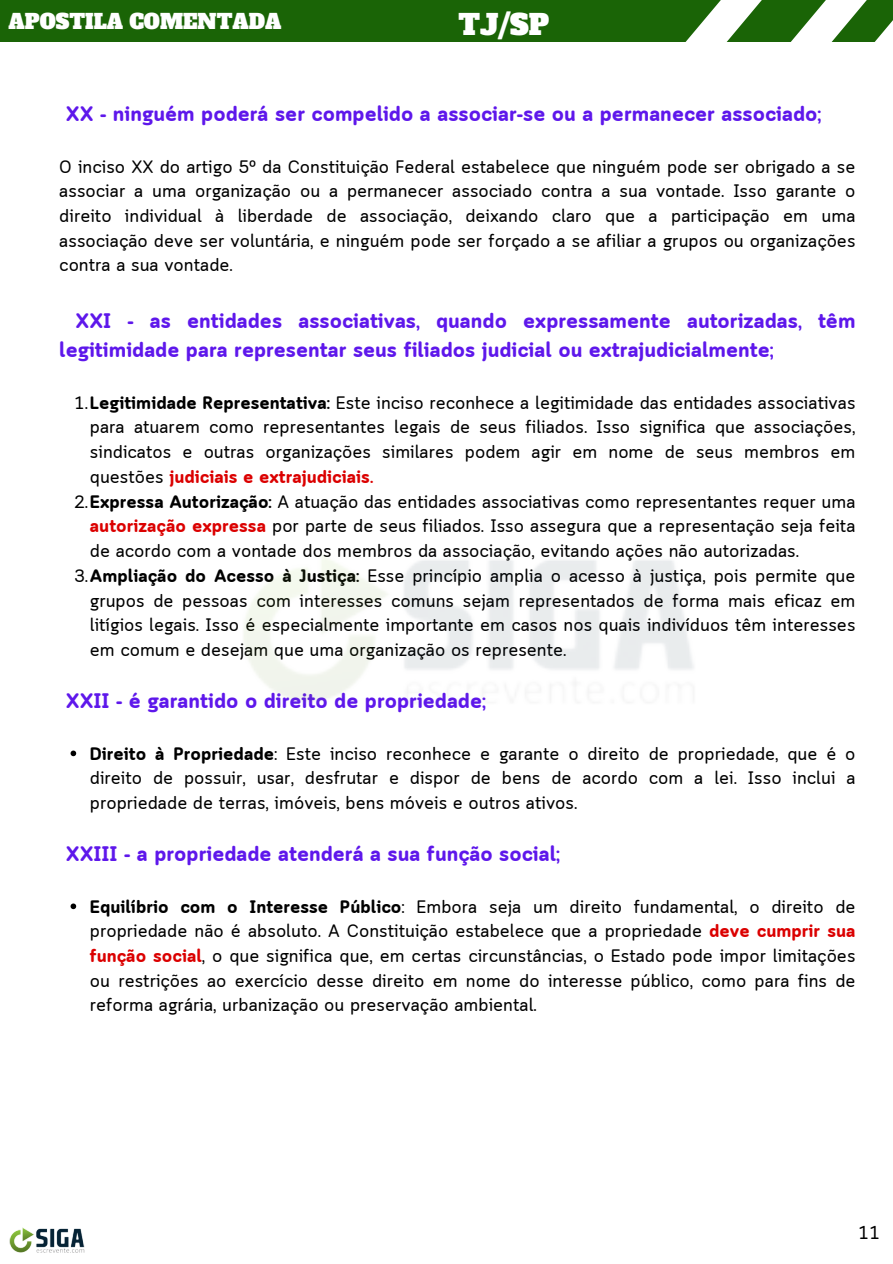
<style>
.page{position:relative;width:893px;height:1264px;background:#fff}
.page>*{position:absolute;margin:0;border:0;box-sizing:border-box;transform-origin:0 0}
.t1{font:27.75px "Alfa Slab One";color:#fff}
.t2{font:700 21px/29.2px "Cloud Soft";color:#5e17eb}
.t3{font:20.25px "Alfa Slab One";color:#fff}
.t4{font:18.75px "Cloud Soft";color:#000}
.t5{font:18px/24.8px "Cloud Soft";color:#000;text-align:justify}
.s1{font-weight:700}
.s2{font-weight:700;color:#db0000}
</style>
<div class="page">
<svg style="left:71px;top:750px;width:5px;height:6px"></svg>
<svg style="left:71px;top:903px;width:5px;height:6px"></svg>
<svg style="left:0;top:0;width:892px;height:42px;background:#2f721d"></svg>
<img style="left:9px;top:1227px;width:76px;height:26px">
<p class="t3" style="left:9px;top:8px;width:274px">APOSTILA COMENTADA</p>
<p class="t1" style="left:458px;top:6px;width:92px">TJ/SP</p>
<p class="t2" style="left:66px;top:101px;width:757px">XX - ninguém poderá ser compelido a associar-se ou a permanecer associado;</p>
<p class="t5" style="left:59px;top:155px;width:797px">O inciso XX do artigo 5º da Constituição Federal estabelece que ninguém pode ser obrigado a se associar a uma organização ou a permanecer associado contra a sua vontade. Isso garante o direito individual à liberdade de associação, deixando claro que a participação em uma associação deve ser voluntária, e ninguém pode ser forçado a se afiliar a grupos ou organizações contra a sua vontade.</p>
<p class="t2" style="left:59px;top:308px;width:797px;text-indent:16px">XXI - as entidades associativas, quando expressamente autorizadas, têm legitimidade para representar seus filiados judicial ou extrajudicialmente;</p>
<p class="t5" style="left:90px;top:392px;width:767px;text-indent:-16px">1.<span class="s1">Legitimidade Representativa:</span> Este inciso reconhece a legitimidade das entidades associativas para atuarem como representantes legais de seus filiados. Isso significa que associações, sindicatos e outras organizações similares podem agir em nome de seus membros em questões <span class="s2">judiciais e extrajudiciais.</span></p>
<p class="t5" style="left:90px;top:490px;width:767px;text-indent:-16px">2.<span class="s1">Expressa Autorização:</span> A atuação das entidades associativas como representantes requer uma <span class="s2">autorização expressa</span> por parte de seus filiados. Isso assegura que a representação seja feita de acordo com a vontade dos membros da associação, evitando ações não autorizadas.</p>
<p class="t5" style="left:90px;top:565px;width:767px;text-indent:-16px">3.<span class="s1">Ampliação do Acesso à Justiça:</span> Esse princípio amplia o acesso à justiça, pois permite que grupos de pessoas com interesses comuns sejam representados de forma mais eficaz em litígios legais. Isso é especialmente importante em casos nos quais indivíduos têm interesses em comum e desejam que uma organização os represente.</p>
<p class="t2" style="left:66px;top:688px;width:421px">XXII - é garantido o direito de propriedade;</p>
<p class="t5" style="left:90px;top:742px;width:767px"><span class="s1">Direito à Propriedade</span>: Este inciso reconhece e garante o direito de propriedade, que é o direito de possuir, usar, desfrutar e dispor de bens de acordo com a lei. Isso inclui a propriedade de terras, imóveis, bens móveis e outros ativos.</p>
<p class="t2" style="left:66px;top:840px;width:495px">XXIII - a propriedade atenderá a sua função social;</p>
<p class="t5" style="left:90px;top:895px;width:767px"><span class="s1">Equilíbrio com o Interesse Público</span>: Embora seja um direito fundamental, o direito de propriedade não é absoluto. A Constituição estabelece que a propriedade <span class="s2">deve cumprir sua função social</span>, o que significa que, em certas circunstâncias, o Estado pode impor limitações ou restrições ao exercício desse direito em nome do interesse público, como para fins de reforma agrária, urbanização ou preservação ambiental.</p>
<p class="t4" style="left:858px;top:1221px;width:23px">11</p>
</div>
